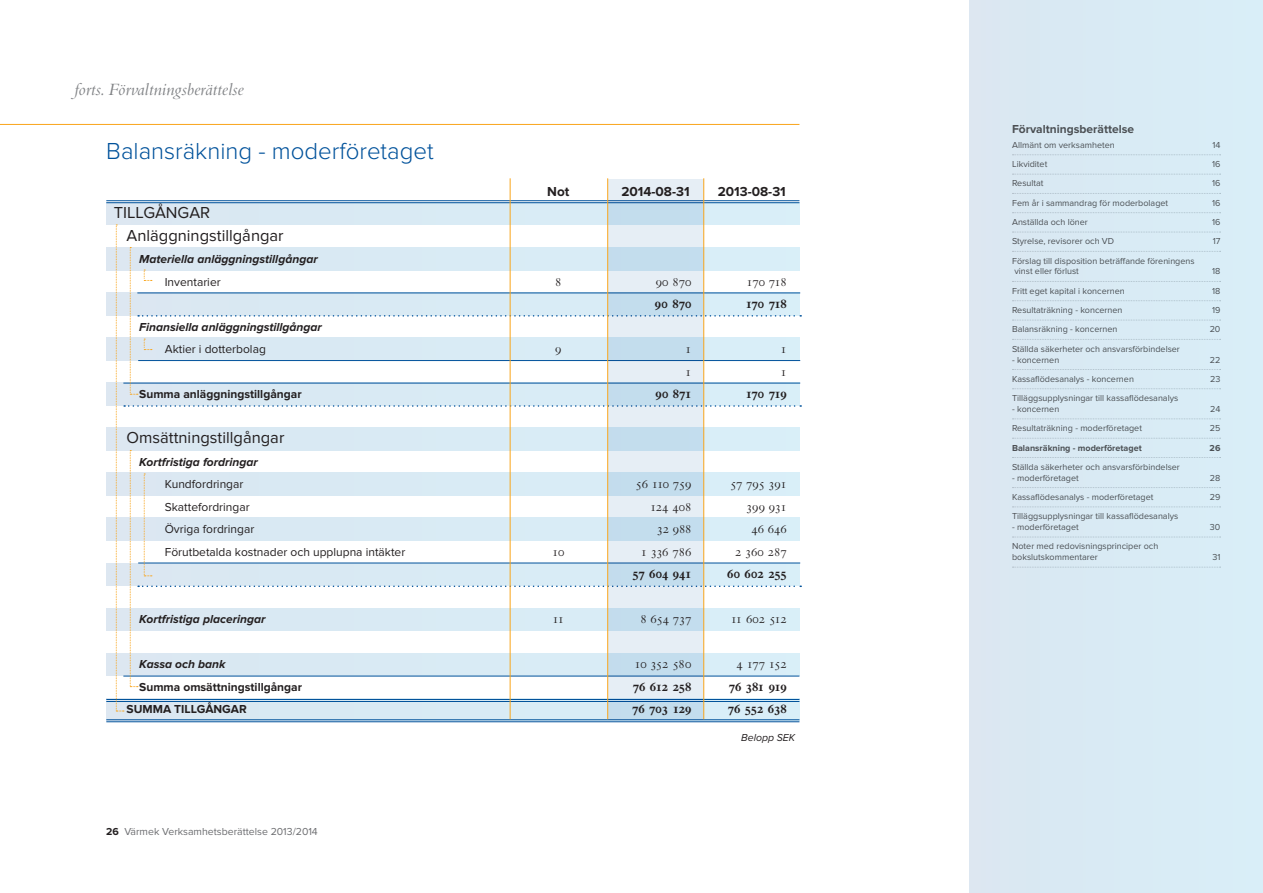
<style>
.page{position:relative;width:1263px;height:893px;background:#fff}
.page>*{position:absolute;margin:0;border:0;box-sizing:border-box;transform-origin:0 0}
.t1{font:300 24px "Proxima Nova";color:#01529b}
.t2{font:italic 18px "Bembo";color:#808285}
.t3{font:16.5px/22.5px "Proxima Nova";color:#231f20}
.t4{font:13.5px/22.5px "Bembo SC";letter-spacing:-.02em;color:#231f20}
.t5{font:13.5px/22.5px "Bembo Bold Os F";letter-spacing:-.005em;color:#231f20}
.t6{font:700 13.5px "Proxima Nova";color:#231f20}
.t7{font:italic 700 12px "Proxima Nova";color:#231f20}
.t8{font:12px/22.5px "Proxima Nova";color:#231f20}
.t9{font:700 12px/22.5px "Proxima Nova";color:#231f20}
.t10{font:10.5px "Proxima Nova";color:#6c6d70}
.t11{font:italic 10.5px "Proxima Nova";color:#231f20}
.t12{font:9px/10.8px "Proxima Nova";color:#231f20}
.t13{font:700 9px "Proxima Nova";color:#231f20}
.s1{font-weight:700;color:#231f20}
</style>
<div class="page">
<hr style="left:0;top:124px;width:799px;height:1px;background:#f9a51b">
<div style="left:106px;top:202px;width:693px;height:23px;background:#d9eaf4"></div>
<div style="left:106px;top:698px;width:693px;height:23px;background:#d9eaf4"></div>
<hr style="left:106px;top:200px;width:693px;height:1px;background:#01529b">
<hr style="left:106px;top:202px;width:693px;height:1px;background:#01529b">
<hr style="left:106px;top:699px;width:693px;height:1px;background:#01529b">
<hr style="left:106px;top:701px;width:693px;height:1px;background:#01529b">
<hr style="left:106px;top:719px;width:693px;height:1px;background:#01529b">
<hr style="left:106px;top:721px;width:693px;height:1px;background:#01529b">
<svg style="left:116px;top:225px;width:685px;height:487px"></svg>
<hr style="left:138px;top:360px;width:662px;height:1px;background:#01529b">
<hr style="left:510px;top:178px;width:1px;height:541px;background:#f9a51b">
<svg style="left:608px;top:179px;width:95px;height:540px;background:#d0e2ee"></svg>
<hr style="left:703px;top:178px;width:1px;height:541px;background:#f9a51b">
<hr style="left:607px;top:178px;width:1px;height:541px;background:#f9a51b">
<div style="left:969px;top:0;width:294px;height:893px;background:#d9ebf4"></div>
<svg style="left:1012px;top:154px;width:209px;height:1px"></svg>
<svg style="left:1012px;top:174px;width:209px;height:1px"></svg>
<svg style="left:1012px;top:193px;width:209px;height:1px"></svg>
<svg style="left:1012px;top:212px;width:209px;height:1px"></svg>
<svg style="left:1012px;top:232px;width:209px;height:1px"></svg>
<svg style="left:1012px;top:251px;width:209px;height:1px"></svg>
<svg style="left:1012px;top:281px;width:209px;height:1px"></svg>
<svg style="left:1012px;top:300px;width:209px;height:1px"></svg>
<svg style="left:1012px;top:320px;width:209px;height:1px"></svg>
<svg style="left:1012px;top:339px;width:209px;height:1px"></svg>
<svg style="left:1012px;top:369px;width:209px;height:1px"></svg>
<svg style="left:1012px;top:388px;width:209px;height:1px"></svg>
<svg style="left:1012px;top:418px;width:209px;height:1px"></svg>
<svg style="left:1012px;top:438px;width:209px;height:1px"></svg>
<svg style="left:1012px;top:457px;width:209px;height:1px"></svg>
<svg style="left:1012px;top:487px;width:209px;height:1px"></svg>
<svg style="left:1012px;top:506px;width:209px;height:1px"></svg>
<svg style="left:1012px;top:537px;width:209px;height:1px"></svg>
<svg style="left:1012px;top:567px;width:209px;height:1px"></svg>
<h2 class="t2" style="left:74px;top:78px;width:171px">forts. Förvaltningsberättelse</h2>
<h1 class="t1" style="left:106px;top:138px;width:329px">Balansräkning - moderföretaget</h1>
<h3 class="t3" style="left:126px;top:202px;width:159px;text-indent:-13px">TILLGÅNGAR<br>Anläggningstillgångar</h3>
<h3 class="t7" style="left:139px;top:252px;width:180px">Materiella anläggningstillgångar</h3>
<h3 class="t8" style="left:165px;top:271px;width:57px">Inventarier</h3>
<h3 class="t7" style="left:139px;top:320px;width:184px">Finansiella anläggningstillgångar</h3>
<h3 class="t8" style="left:165px;top:338px;width:103px">Aktier i dotterbolag</h3>
<h3 class="t9" style="left:139px;top:383px;width:164px">Summa anläggningstillgångar</h3>
<h3 class="t3" style="left:126px;top:427px;width:159px">Omsättningstillgångar</h3>
<h3 class="t7" style="left:139px;top:455px;width:120px">Kortfristiga fordringar</h3>
<h3 class="t8" style="left:165px;top:473px;width:242px">Kundfordringar<br>Skattefordringar<br>Övriga fordringar<br>Förutbetalda kostnader och upplupna intäkter</h3>
<h3 class="t7" style="left:139px;top:612px;width:128px">Kortfristiga placeringar</h3>
<h3 class="t7" style="left:139px;top:657px;width:88px">Kassa och bank</h3>
<h3 class="t9" style="left:126px;top:676px;width:177px;text-indent:13px">Summa omsättningstillgångar<br>SUMMA TILLGÅNGAR</h3>
<p class="t10" style="left:106px;top:826px;width:213px"><span class="s1">26</span> Värmek Verksamhetsberättelse 2013/2014</p>
<h3 class="t6" style="left:547px;top:183px;width:24px">Not</h3>
<h3 class="t4" style="left:555px;top:270px;width:8px">8</h3>
<h3 class="t4" style="left:555px;top:338px;width:8px">9</h3>
<h3 class="t4" style="left:552px;top:540px;width:14px">10</h3>
<h3 class="t4" style="left:553px;top:608px;width:13px">11</h3>
<h3 class="t6" style="left:621px;top:183px;width:70px">2014-08-31</h3>
<h3 class="t6" style="left:718px;top:183px;width:70px">2013-08-31</h3>
<h3 class="t4" style="left:656px;top:270px;width:37px">90 870</h3>
<h3 class="t5" style="left:655px;top:293px;width:38px">90 870</h3>
<h3 class="t4" style="left:685px;top:338px;width:8px">1<br>1</h3>
<h3 class="t5" style="left:655px;top:383px;width:37px">90 871</h3>
<h3 class="t4" style="left:636px;top:473px;width:57px;text-align:right">56 110 759<br>124 408<br>32 988<br>1 336 786</h3>
<h3 class="t5" style="left:632px;top:563px;width:60px">57 604 941</h3>
<h3 class="t4" style="left:640px;top:608px;width:52px">8 654 737</h3>
<h3 class="t4" style="left:635px;top:653px;width:58px">10 352 580</h3>
<h3 class="t5" style="left:632px;top:675px;width:61px">76 612 258<br>76 703 129</h3>
<h3 class="t4" style="left:746px;top:270px;width:42px">170 718</h3>
<h3 class="t5" style="left:746px;top:293px;width:42px">170 718</h3>
<h3 class="t4" style="left:780px;top:338px;width:8px">1<br>1</h3>
<h3 class="t5" style="left:746px;top:383px;width:42px">170 719</h3>
<h3 class="t4" style="left:730px;top:473px;width:58px;text-align:right">57 795 391<br>399 931<br>46 646<br>2 360 287</h3>
<h3 class="t5" style="left:727px;top:563px;width:61px">60 602 255</h3>
<h3 class="t4" style="left:731px;top:608px;width:57px">11 602 512</h3>
<h3 class="t4" style="left:737px;top:653px;width:52px">4 177 152</h3>
<h3 class="t5" style="left:728px;top:675px;width:60px">76 381 919<br>76 552 638</h3>
<p class="t11" style="left:741px;top:732px;width:56px">Belopp SEK</p>
<h3 class="t9" style="left:1012px;top:118px;width:124px">Förvaltningsberättelse</h3>
<p class="t12" style="left:1012px;top:140px;width:104px">Allmänt om verksamheten</p>
<p class="t12" style="left:1212px;top:140px;width:10px">14</p>
<p class="t12" style="left:1012px;top:159px;width:37px">Likviditet</p>
<p class="t12" style="left:1212px;top:159px;width:10px">16</p>
<p class="t12" style="left:1012px;top:178px;width:33px">Resultat</p>
<p class="t12" style="left:1212px;top:178px;width:10px">16</p>
<p class="t12" style="left:1012px;top:197px;width:158px">Fem år i sammandrag för moderbolaget</p>
<p class="t12" style="left:1212px;top:197px;width:10px">16</p>
<p class="t12" style="left:1012px;top:217px;width:77px">Anställda och löner</p>
<p class="t12" style="left:1212px;top:217px;width:10px">16</p>
<p class="t12" style="left:1012px;top:236px;width:104px">Styrelse, revisorer och VD</p>
<p class="t12" style="left:1213px;top:236px;width:9px">17</p>
<p class="t12" style="left:1012px;top:255px;width:184px">Förslag till disposition beträffande föreningens vinst eller förlust</p>
<p class="t12" style="left:1212px;top:266px;width:10px">18</p>
<p class="t12" style="left:1012px;top:286px;width:114px">Fritt eget kapital i koncernen</p>
<p class="t12" style="left:1212px;top:286px;width:10px">18</p>
<p class="t12" style="left:1012px;top:305px;width:112px">Resultaträkning - koncernen</p>
<p class="t12" style="left:1212px;top:305px;width:10px">19</p>
<p class="t12" style="left:1012px;top:324px;width:107px">Balansräkning - koncernen</p>
<p class="t12" style="left:1210px;top:324px;width:12px">20</p>
<p class="t12" style="left:1012px;top:343px;width:169px">Ställda säkerheter och ansvarsförbindelser</p>
<p class="t12" style="left:1012px;top:354px;width:49px">- koncernen</p>
<p class="t12" style="left:1210px;top:354px;width:12px">22</p>
<p class="t12" style="left:1012px;top:374px;width:123px">Kassaflödesanalys - koncernen</p>
<p class="t12" style="left:1210px;top:374px;width:12px">23</p>
<p class="t12" style="left:1012px;top:393px;width:168px">Tilläggsupplysningar till kassaflödesanalys</p>
<p class="t12" style="left:1012px;top:404px;width:49px">- koncernen</p>
<p class="t12" style="left:1210px;top:404px;width:12px">24</p>
<p class="t12" style="left:1012px;top:423px;width:131px">Resultaträkning - moderföretaget</p>
<p class="t12" style="left:1210px;top:423px;width:12px">25</p>
<p class="t13" style="left:1012px;top:442px;width:131px">Balansräkning - moderföretaget</p>
<p class="t13" style="left:1209px;top:442px;width:12px">26</p>
<p class="t12" style="left:1012px;top:462px;width:169px">Ställda säkerheter och ansvarsförbindelser</p>
<p class="t12" style="left:1012px;top:472px;width:68px">- moderföretaget</p>
<p class="t12" style="left:1210px;top:472px;width:12px">28</p>
<p class="t12" style="left:1012px;top:492px;width:143px">Kassaflödesanalys - moderföretaget</p>
<p class="t12" style="left:1210px;top:492px;width:12px">29</p>
<p class="t12" style="left:1012px;top:511px;width:168px">Tilläggsupplysningar till kassaflödesanalys</p>
<p class="t12" style="left:1012px;top:522px;width:68px">- moderföretaget</p>
<p class="t12" style="left:1210px;top:522px;width:12px">30</p>
<p class="t12" style="left:1012px;top:541px;width:148px">Noter med redovisningsprinciper och bokslutskommentarer</p>
<p class="t12" style="left:1212px;top:552px;width:10px">31</p>
</div>
